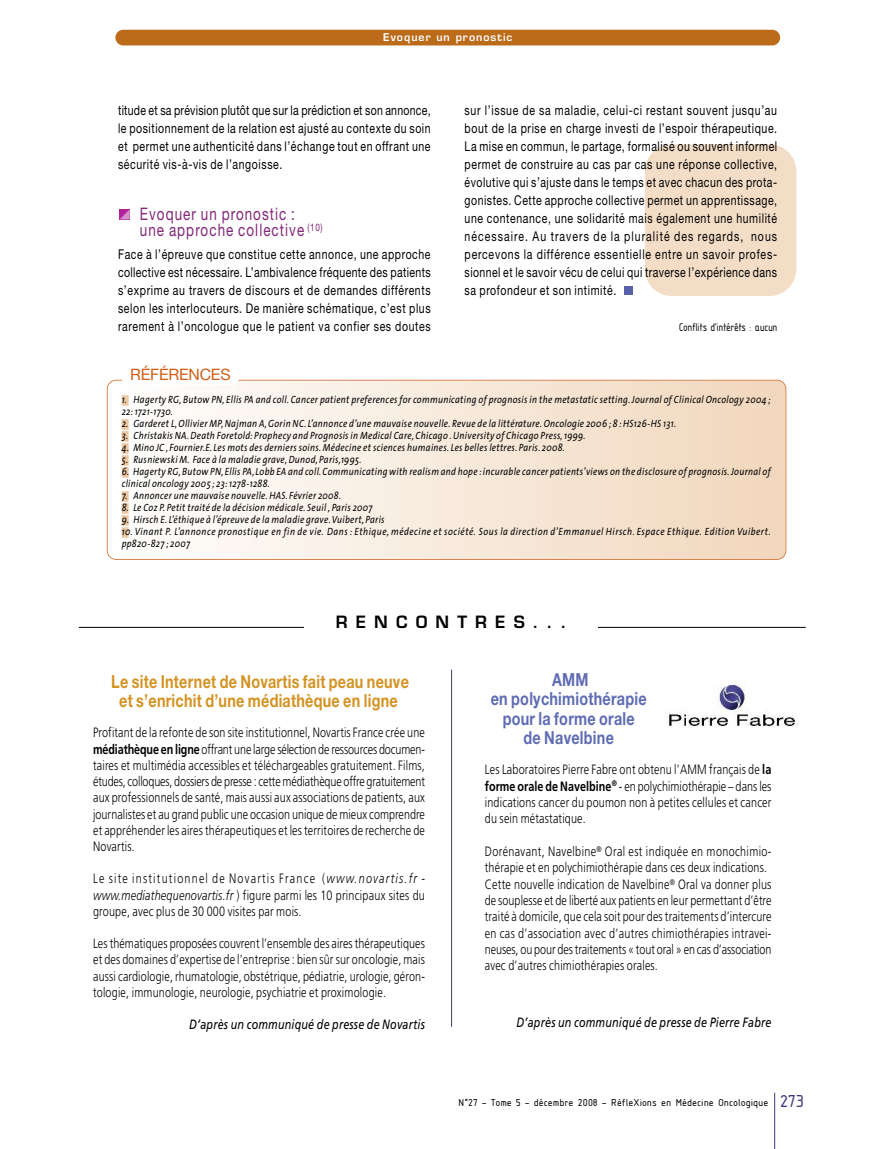
<style>
.page{position:relative;width:893px;height:1149px;background:#fff}
.page>*{position:absolute;margin:0;border:0;box-sizing:border-box;transform-origin:0 0}
.t1{font:700 18px/19.5px "Helvetica Neue";letter-spacing:.015em;color:#d49322;text-align:center;scale:.8 1}
.t2{font:700 18px/19.5px "Helvetica Neue";letter-spacing:.015em;color:#5f6cb2;text-align:center;scale:.8 1}
.t3{font:17.25px/16.5px "Helvetica Neue";letter-spacing:.08em;color:#812878;scale:.78 1}
.t4{font:600 16.5px "Eurostile";letter-spacing:.495em;color:#000}
.t5{font:15.75px "Helvetica Neue";letter-spacing:-.01em;color:#ce5e19}
.t6{font:300 13.5px/16.2px "Frutiger";letter-spacing:.015em;color:#000;text-align:justify;scale:.8 1}
.t7{font:13.5px/18px "Helvetica Neue";letter-spacing:.055em;color:#000;text-align:justify;scale:.78 1}
.t8{font:italic 13.5px "Frutiger";letter-spacing:.015em;color:#000;scale:.8 1}
.t9{font:11.7px "Isonorm MN";letter-spacing:.03em;color:#000;scale:.85 1}
.t10{font:italic 10.5px/12px "The Sans";letter-spacing:.035em;color:#000;scale:.85 1}
.t11{font:italic 10.5px/12px "The Sans";letter-spacing:.06em;color:#000;scale:.85 1}
.t12{font:10.5px "Isonorm MN";letter-spacing:.06em;color:#000}
.t13{font:600 10.5px "Eurostile";letter-spacing:.1em;color:#fff}
.s1{font-weight:700}
.s2{font-style:italic}
.s3{font-size:18px;color:#3e3a7c}
</style>
<div class="page">
<div style="left:645px;top:144px;width:151px;height:152px;background:#f4ddc6;border-radius:27px"></div>
<hr style="left:774px;top:1092px;width:1px;height:56px;background:#3e3a7c">
<div style="left:115px;top:30px;width:665px;height:15px;background:#bb6b1a;border-radius:8px"></div>
<svg style="left:120px;top:209px;width:10px;height:10px"></svg>
<div style="left:624px;top:286px;width:8px;height:9px;background:#5860a7"></div>
<div style="left:108px;top:380px;width:677px;height:179px;background:linear-gradient(to right,#fff,#f1d7bc);border-radius:9px"></div>
<div style="left:107px;top:379px;width:679px;height:180px;border:2px solid #ce5e19;border-radius:9px"></div>
<div style="left:121px;top:367px;width:118px;height:18px;background:#fff;border-radius:9px"></div>
<div style="left:122px;top:395px;width:7px;height:10px;background:#ecc8a4"></div>
<div style="left:122px;top:419px;width:7px;height:10px;background:#ecc8a4"></div>
<div style="left:122px;top:431px;width:7px;height:10px;background:#ecc8a4"></div>
<div style="left:122px;top:443px;width:7px;height:10px;background:#ecc8a4"></div>
<div style="left:122px;top:455px;width:7px;height:10px;background:#ecc8a4"></div>
<div style="left:122px;top:467px;width:7px;height:10px;background:#ecc8a4"></div>
<div style="left:122px;top:491px;width:7px;height:10px;background:#ecc8a4"></div>
<div style="left:122px;top:503px;width:7px;height:10px;background:#ecc8a4"></div>
<div style="left:122px;top:515px;width:7px;height:10px;background:#ecc8a4"></div>
<div style="left:122px;top:527px;width:7px;height:10px;background:#ecc8a4"></div>
<hr style="left:79px;top:626px;width:727px;height:1px;background:#000">
<div style="left:305px;top:614px;width:293px;height:29px;background:#fff"></div>
<hr style="left:451px;top:669px;width:1px;height:357px;background:#3e3a7c">
<img style="left:667px;top:680px;width:129px;height:46px">
<p class="t13" style="left:383px;top:33px;width:131px">Evoquer un pronostic</p>
<p class="t7" style="left:118px;top:102px;width:402px">titude et sa prévision plutôt que sur la prédiction et son annonce, le positionnement de la relation est ajusté au contexte du soin et permet une authenticité dans l’échange tout en offrant une sécurité vis-à-vis de l’angoisse.</p>
<p class="t3" style="left:140px;top:207px;width:236px">Evoquer un pronostic : une approche collective <sup>(10)</sup></p>
<p class="t7" style="left:118px;top:246px;width:402px">Face à l’épreuve que constitue cette annonce, une approche collective est nécessaire. L’ambivalence fréquente des patients s’exprime au travers de discours et de demandes différents selon les interlocuteurs. De manière schématique, c’est plus rarement à l’oncologue que le patient va confier ses doutes</p>
<p class="t7" style="left:465px;top:102px;width:402px">sur l’issue de sa maladie, celui-ci restant souvent jusqu’au bout de la prise en charge investi de l’espoir thérapeutique.<br>La mise en commun, le partage, formalisé ou souvent informel permet de construire au cas par cas une réponse collective, évolutive qui s’ajuste dans le temps et avec chacun des prota&shy;gonistes. Cette approche collective permet un apprentissage, une contenance, une solidarité mais également une humilité nécessaire. Au travers de la pluralité des regards, nous percevons la différence essentielle entre un savoir profes&shy;sionnel et le savoir vécu de celui qui traverse l’expérience dans sa profondeur et son intimité.</p>
<p class="t9" style="left:679px;top:320px;width:117px">Conflits d’intérêts : aucun</p>
<p class="t5" style="left:130px;top:368px;width:102px">RÉFÉRENCES</p>
<p class="t10" style="left:122px;top:394px;width:765px">1. Hagerty RG, Butow PN, Ellis PA and coll. Cancer patient preferences for communicating of prognosis in the metastatic setting. Journal of Clinical Oncology 2004 ;<br>22:1721-1730.</p>
<p class="t10" style="left:122px;top:418px;width:654px">2. Garderet L,Ollivier MP,Najman A,Gorin NC. L’annonce d’une mauvaise nouvelle. Revue de la littérature.Oncologie 2006 ; 8 :HS126-HS 131.</p>
<p class="t10" style="left:122px;top:430px;width:547px">3. Christakis NA. Death Foretold: Prophecy and Prognosis in Medical Care, Chicago . University of Chicago Press,1999.</p>
<p class="t10" style="left:122px;top:442px;width:523px">4. Mino JC , Fournier.E. Les mots des derniers soins. Médecine et sciences humaines. Les belles lettres. Paris. 2008.</p>
<p class="t10" style="left:122px;top:454px;width:284px">5. Rusniewski M. Face à la maladie grave,Dunod, Paris,1995.</p>
<p class="t10" style="left:122px;top:466px;width:765px">6. Hagerty RG,Butow PN,Ellis PA,Lobb EA and coll. Communicating with realism and hope :incurable cancer patients’views on the disclosure of prognosis.Journal of clinical oncology 2005 ; 23:1278-1288.</p>
<p class="t10" style="left:122px;top:490px;width:260px">7. Annoncer une mauvaise nouvelle.HAS. Février 2008.</p>
<p class="t10" style="left:122px;top:502px;width:297px">8. Le Coz P. Petit traité de la décision médicale. Seuil , Paris 2007</p>
<p class="t10" style="left:122px;top:514px;width:311px">9. Hirsch E. L’éthique à l’épreuve de la maladie grave.Vuibert, Paris</p>
<p class="t11" style="left:122px;top:526px;width:765px">10. Vinant P. L’annonce pronostique en fin de vie. Dans : Ethique, médecine et société. Sous la direction d’Emmanuel Hirsch. Espace Ethique. Edition Vuibert. pp820-827 ; 2007</p>
<p class="t4" style="left:336px;top:615px;width:232px">RENCONTRES...</p>
<h1 class="t1" style="left:111px;top:673px;width:374px">Le site Internet de Novartis fait peau neuve et s’enrichit d’une médiathèque en ligne</h1>
<p class="t6" style="left:93px;top:725px;width:416px">Profitant de la refonte de son site institutionnel, Novartis France crée une <span class="s1">médiathèque en ligne</span> offrant une large sélection de ressources documen&shy;taires et multimédia accessibles et téléchargeables gratuitement. Films, études, colloques, dossiers de presse : cette médiathèque offre gratuitement aux professionnels de santé, mais aussi aux associations de patients, aux journalistes et au grand public une occasion unique de mieux comprendre et appréhender les aires thérapeutiques et les territoires de recherche de Novartis.</p>
<p class="t6" style="left:93px;top:871px;width:416px">Le site institutionnel de Novartis France (<span class="s2">www.novartis.fr - www.mediathequenovartis.fr</span> ) figure parmi les 10 principaux sites du groupe, avec plus de 30 000 visites par mois.</p>
<p class="t6" style="left:93px;top:936px;width:416px">Les thématiques proposées couvrent l’ensemble des aires thérapeutiques et des domaines d’expertise de l’entreprise : bien sûr sur oncologie, mais aussi cardiologie, rhumatologie, obstétrique, pédiatrie, urologie, géron&shy;tologie, immunologie, neurologie, psychiatrie et proximologie.</p>
<p class="t8" style="left:189px;top:1018px;width:296px">D’après un communiqué de presse de Novartis</p>
<h1 class="t2" style="left:491px;top:670px;width:196px">AMM<br>en polychimiothérapie pour la forme orale<br>de Navelbine</h1>
<p class="t6" style="left:485px;top:762px;width:360px">Les Laboratoires Pierre Fabre ont obtenu l’AMM français de <span class="s1">la forme orale de Navelbine</span><sup>®</sup> - en polychimiothérapie – dans les indications cancer du poumon non à petites cellules et cancer du sein métastatique.</p>
<p class="t6" style="left:485px;top:844px;width:360px;text-align:left">Dorénavant, Navelbine<sup>®</sup> Oral est indiquée en monochimio&shy;thérapie et en polychimiothérapie dans ces deux indications.<br>Cette nouvelle indication de Navelbine<sup>®</sup> Oral va donner plus de souplesse et de liberté aux patients en leur permettant d’être traité à domicile, que cela soit pour des traitements d’intercure en cas d’association avec d’autres chimiothérapies intravei&shy;neuses, ou pour des traitements « tout oral » en cas d’association avec d’autres chimiothérapies orales.</p>
<p class="t8" style="left:517px;top:1016px;width:320px">D’après un communiqué de presse de Pierre Fabre</p>
<p class="t12" style="left:458px;top:1096px;width:347px">N°27 - Tome 5 - décembre 2008 - RéfleXions en Médecine Oncologique <span class="s3">273</span></p>
</div>
